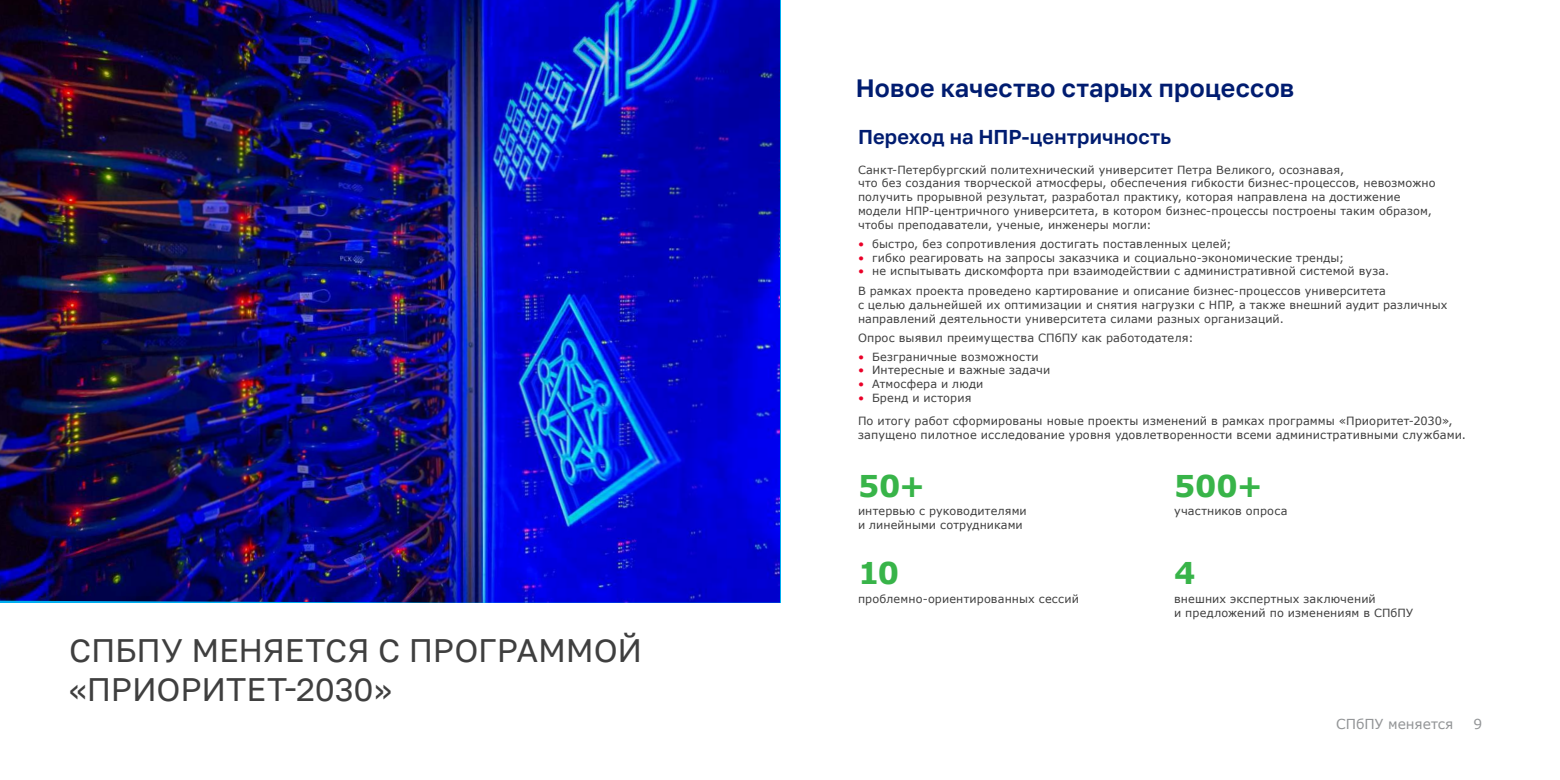
<style>
.page{position:relative;width:1560px;height:780px;background:#fff}
.page>*{position:absolute;margin:0;border:0;box-sizing:border-box;transform-origin:0 0}
.t1{font:32.5px/39px "Golos Text";letter-spacing:-.005em;color:#3f3f3f}
.t2{font:700 30px "Verdana";letter-spacing:-.01em;color:#38b449}
.t3{font:600 25px "Golos Text";letter-spacing:.01em;color:#001c70}
.t4{font:600 20px "Golos Text";letter-spacing:.01em;color:#001c70}
.t5{font:13.75px "Verdana";color:#939597}
.t6{font:11.38px/13.9px "Verdana";letter-spacing:.01em;color:#3f3f3f}
.t7{font:11.25px/13.9px "Verdana";letter-spacing:.01em;color:#3f3f3f}
.s1{color:#ea0028}
</style>
<div class="page">
<img style="left:0;top:0;width:780px;height:602px">
<h1 class="t1" style="left:69px;top:630px;width:574px">СПБПУ МЕНЯЕТСЯ С ПРОГРАММОЙ «ПРИОРИТЕТ-2030»</h1>
<h3 class="t3" style="left:855px;top:73px;width:440px">Новое качество старых процессов</h3>
<h3 class="t4" style="left:857px;top:124px;width:315px">Переход на НПР-центричность</h3>
<p class="t7" style="left:857px;top:162px;width:579px">Санкт-Петербургский политехнический университет Петра Великого, осознавая,<br>что без создания творческой атмосферы, обеспечения гибкости бизнес-процессов, невозможно получить прорывной результат, разработал практику, которая направлена на достижение модели НПР-центричного университета, в котором бизнес-процессы построены таким образом, чтобы преподаватели, ученые, инженеры могли:</p>
<p class="t7" style="left:857px;top:237px;width:375px"><span class="s1">•</span> быстро, без сопротивления достигать поставленных целей;</p>
<p class="t7" style="left:857px;top:251px;width:487px"><span class="s1">•</span> гибко реагировать на запросы заказчика и социально-экономические тренды;</p>
<p class="t7" style="left:857px;top:264px;width:532px"><span class="s1">•</span> не испытывать дискомфорта при взаимодействии с административной системой вуза.</p>
<p class="t7" style="left:857px;top:283px;width:591px">В рамках проекта проведено картирование и описание бизнес-процессов университета<br>с целью дальнейшей их оптимизации и снятия нагрузки с НПР, а также внешний аудит различных направлений деятельности университета силами разных организаций.</p>
<p class="t6" style="left:857px;top:330px;width:337px">Опрос выявил преимущества СПбПУ как работодателя:</p>
<p class="t7" style="left:857px;top:350px;width:182px"><span class="s1">•</span> Безграничные возможности</p>
<p class="t7" style="left:857px;top:363px;width:194px"><span class="s1">•</span> Интересные и важные задачи</p>
<p class="t7" style="left:857px;top:377px;width:127px"><span class="s1">•</span> Атмосфера и люди</p>
<p class="t7" style="left:857px;top:390px;width:115px"><span class="s1">•</span> Бренд и история</p>
<p class="t6" style="left:857px;top:414px;width:609px">По итогу работ сформированы новые проекты изменений в рамках программы «Приоритет-2030», запущено пилотное исследование уровня удовлетворенности всеми административными службами.</p>
<h2 class="t2" style="left:857px;top:464px;width:69px">50+</h2>
<h2 class="t2" style="left:1173px;top:464px;width:90px">500+</h2>
<p class="t7" style="left:857px;top:504px;width:170px">интервью с руководителями и линейными сотрудниками</p>
<p class="t7" style="left:1173px;top:504px;width:115px">участников опроса</p>
<h2 class="t2" style="left:857px;top:552px;width:43px">10</h2>
<h2 class="t2" style="left:1173px;top:556px;width:23px">4</h2>
<p class="t7" style="left:857px;top:592px;width:222px">проблемно-ориентированных сессий</p>
<p class="t7" style="left:1173px;top:592px;width:240px">внешних экспертных заключений<br>и предложений по изменениям в СПбПУ</p>
<p class="t5" style="left:1335px;top:714px;width:119px">СПбПУ меняется</p>
<p class="t5" style="left:1473px;top:718px;width:10px">9</p>
</div>
